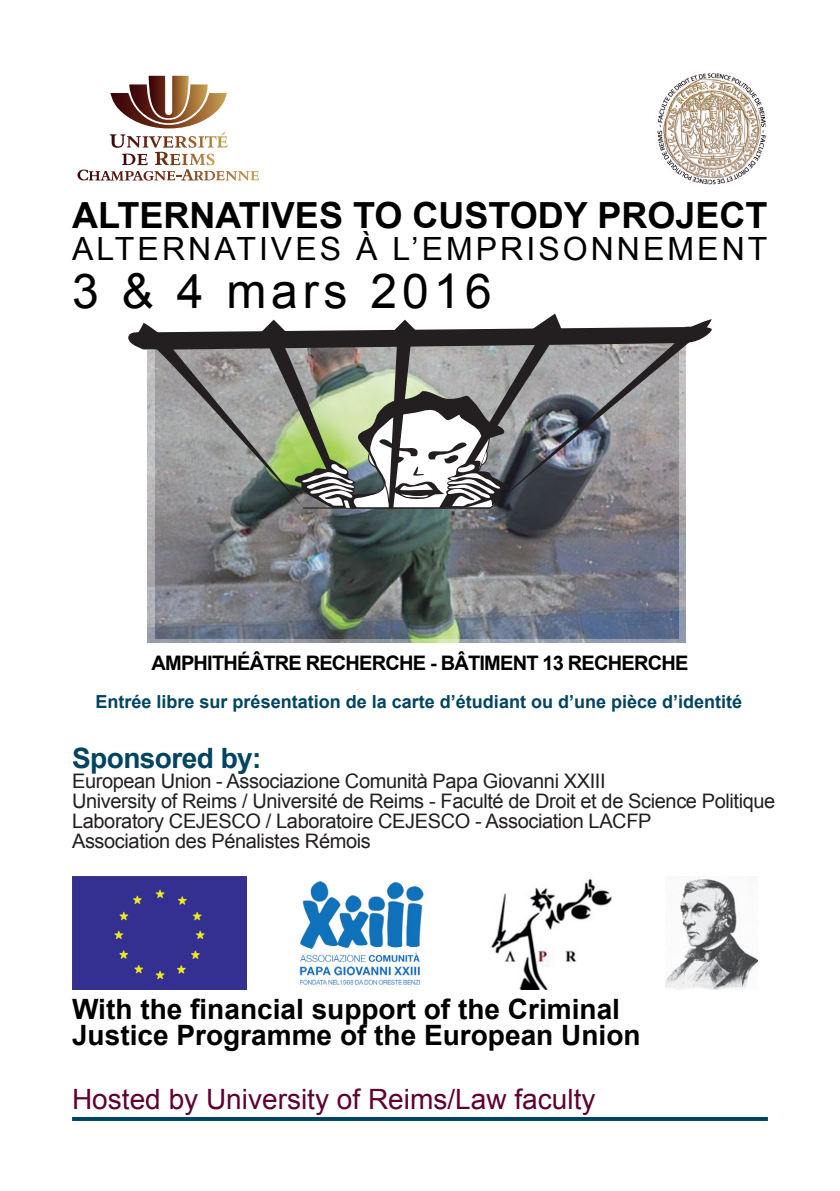
<style>
.page{position:relative;width:840px;height:1191px;background:#fff}
.page>*{position:absolute;margin:0;border:0;box-sizing:border-box;transform-origin:0 0}
.t1{font:48px "Arial";letter-spacing:.1em;color:#000}
.t2{font:700 36px "Arial";color:#000}
.t3{font:32px "Arial";letter-spacing:.095em;color:#000}
.t4{font:700 28px/26px "Arial";color:#000}
.t5{font:28px "Arial";color:#5f0031}
.t6{font:700 28px "Arial";letter-spacing:-.02em;color:#004462}
.t7{font:20px/20px "Arial";letter-spacing:-.02em;color:#231f20}
.t8{font:700 20px "Arial";letter-spacing:-.04em;color:#000}
.t9{font:700 18px "Arial";color:#004462}
</style>
<div class="page">
<img style="left:148px;top:508px;width:537px;height:134px">
<svg style="left:128px;top:327px;width:558px;height:181px;background:#929194"></svg>
<svg style="left:136px;top:323px;width:27px;height:14px"></svg>
<svg style="left:259px;top:314px;width:304px;height:195px"></svg>
<svg style="left:670px;top:319px;width:41px;height:26px"></svg>
<svg style="left:77px;top:76px;width:182px;height:105px"></svg>
<img style="left:657px;top:73px;width:109px;height:111px">
<hr style="left:72px;top:1117px;width:695px;height:4px;background:#004462">
<img style="left:665px;top:879px;width:92px;height:111px">
<div style="left:72px;top:876px;width:174px;height:114px;background:#343091"></div>
<img style="left:491px;top:879px;width:121px;height:111px">
<img style="left:299px;top:881px;width:125px;height:104px">
<h2 class="t2" style="left:72px;top:191px;width:627px">Alternatives to cu stody projec</h2>
<h2 class="t2" style="left:745px;top:191px;width:23px">t</h2>
<h3 class="t3" style="left:72px;top:227px;width:426px">Alternatives à l’empriso</h3>
<h3 class="t3" style="left:590px;top:227px;width:178px">nnement</h3>
<h1 class="t1" style="left:72px;top:259px;width:421px">3 &amp; 4 mars 2016</h1>
<p class="t8" style="left:151px;top:649px;width:535px">Amphithéâtre recherche - Bâtiment 13 recherche</p>
<p class="t9" style="left:95px;top:689px;width:648px">Entrée libre sur présentation de la carte d’étudiant ou d’une pièce d’identité</p>
<h3 class="t6" style="left:72px;top:739px;width:191px">Sponsored by:</h3>
<p class="t7" style="left:72px;top:771px;width:704px">European Union - Associazione Comunità Papa Giovanni XXIII<br>University of Reims / Université de Reims - Faculté de Droit et de Science Politique Laboratory CEJESCO / Laboratoire CEJESCO - Association LACFP<br>Association des Pénalistes Rémois</p>
<h3 class="t4" style="left:72px;top:996px;width:569px">With the financial support of the Criminal<br>Justice Programme of the European Union</h3>
<h3 class="t5" style="left:72px;top:1080px;width:524px">Hosted by University of Reims/Law faculty</h3>
</div>
